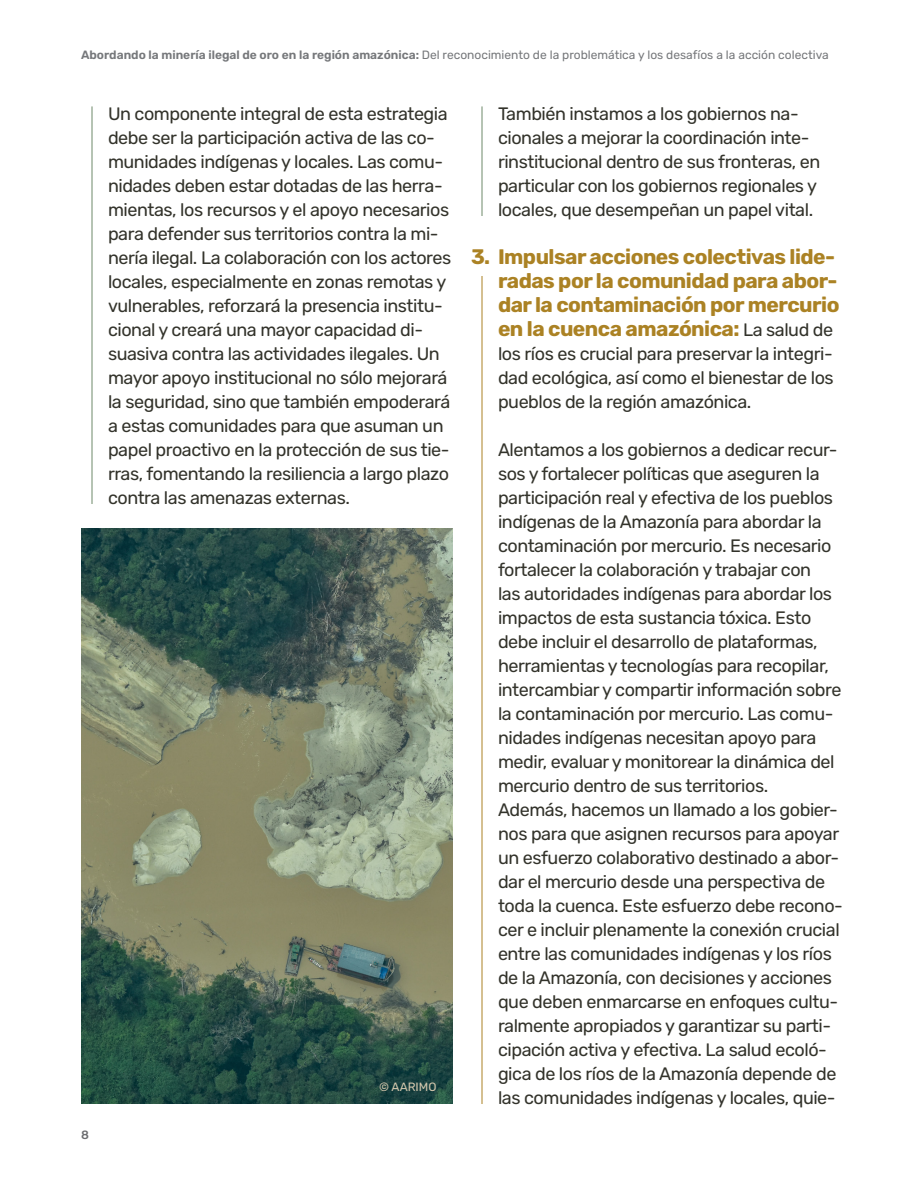
<style>
.page{position:relative;width:918px;height:1188px;background:#fff}
.page>*{position:absolute;margin:0;border:0;box-sizing:border-box;transform-origin:0 0}
.t1{font:700 21px/24px "Rubik";letter-spacing:-.025em;color:#ab8224}
.t2{font:18px/24px "Rubik";letter-spacing:-.025em;color:#33332b}
.t3{font:12px "Rubik";color:#76787b}
.t4{font:12px "Rubik";color:#d4c7ad}
.t5{font:500 12px "Rubik";color:#6c6d70}
.s1{font-weight:600}
.s2{font-weight:400;font-size:18px;color:#33332b}
</style>
<div class="page">
<img style="left:81px;top:528px;width:372px;height:576px">
<hr style="left:92px;top:106px;width:1px;height:398px;background:#6e8a69">
<hr style="left:482px;top:106px;width:1px;height:110px;background:#6e8a69">
<hr style="left:482px;top:276px;width:1px;height:828px;background:#ab8224">
<p class="t3" style="left:81px;top:48px;width:749px"><span class="s1">Abordando la minería ilegal de oro en la región amazónica:</span> Del reconocimiento de la problemática y los desafíos a la acción colectiva</p>
<p class="t5" style="left:81px;top:1128px;width:9px">8</p>
<p class="t2" style="left:108px;top:102px;width:345px">Un componente integral de esta estrategia debe ser la participación activa de las co&shy;munidades indígenas y locales. Las comu&shy;nidades deben estar dotadas de las herra&shy;mientas, los recursos y el apoyo necesarios para defender sus territorios contra la mi&shy;nería ilegal. La colaboración con los actores locales, especialmente en zonas remotas y vulnerables, reforzará la presencia institu&shy;cional y creará una mayor capacidad di&shy;suasiva contra las actividades ilegales. Un mayor apoyo institucional no sólo mejorará la seguridad, sino que también empoderará a estas comunidades para que asuman un papel proactivo en la protección de sus tie&shy;rras, fomentando la resiliencia a largo plazo contra las amenazas externas.</p>
<p class="t2" style="left:498px;top:102px;width:324px">También instamos a los gobiernos na&shy;cionales a mejorar la coordinación inte&shy;rinstitucional dentro de sus fronteras, en particular con los gobiernos regionales y locales, que desempeñan un papel vital.</p>
<p class="t1" style="left:498px;top:245px;width:343px;text-indent:-27px">3. Impulsar acciones colectivas lide&shy;radas por la comunidad para abor&shy;dar la contaminación por mercurio en la cuenca amazónica: <span class="s2">La salud de</span></p>
<p class="t2" style="left:498px;top:342px;width:337px;text-align:justify">los ríos es crucial para preservar la integri&shy;dad ecológica, así como el bienestar de los pueblos de la región amazónica.</p>
<p class="t2" style="left:498px;top:438px;width:347px">Alentamos a los gobiernos a dedicar recur&shy;sos y fortalecer políticas que aseguren la participación real y efectiva de los pueblos indígenas de la Amazonía para abordar la contaminación por mercurio. Es necesario fortalecer la colaboración y trabajar con<br>las autoridades indígenas para abordar los impactos de esta sustancia tóxica. Esto debe incluir el desarrollo de plataformas, herramientas y tecnologías para recopilar, intercambiar y compartir información sobre la contaminación por mercurio. Las comu&shy;nidades indígenas necesitan apoyo para medir, evaluar y monitorear la dinámica del mercurio dentro de sus territorios.<br>Además, hacemos un llamado a los gobier&shy;nos para que asignen recursos para apoyar un esfuerzo colaborativo destinado a abor&shy;dar el mercurio desde una perspectiva de toda la cuenca. Este esfuerzo debe recono&shy;cer e incluir plenamente la conexión crucial entre las comunidades indígenas y los ríos de la Amazonía, con decisiones y acciones que deben enmarcarse en enfoques cultu&shy;ralmente apropiados y garantizar su parti&shy;cipación activa y efectiva. La salud ecoló&shy;gica de los ríos de la Amazonía depende de las comunidades indígenas y locales, quie-</p>
<p class="t4" style="left:379px;top:1080px;width:59px">© AARIMO</p>
</div>
